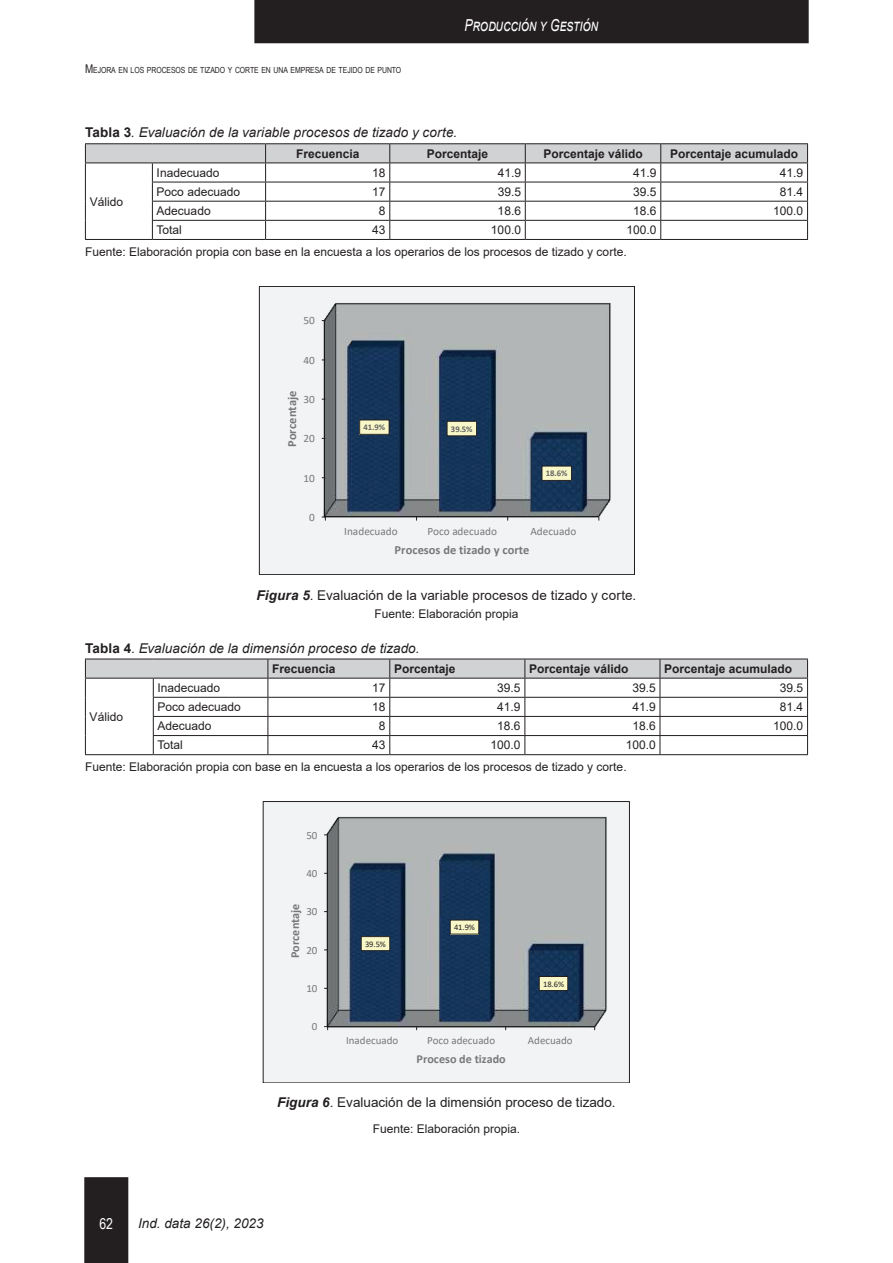
<style>
.page{position:relative;width:893px;height:1263px;background:#fff}
.page>*{position:absolute;margin:0;border:0;box-sizing:border-box;transform-origin:0 0}
.t1{font:italic 16.5px "Arial";color:#fff;scale:.75 1}
.t2{font:15px "Arial Narrow";color:#fff}
.t3{font:italic 13.5px "Arial";letter-spacing:.005em;color:#231f20}
.t4{font:13.5px "Arial";color:#231f20}
.t5{font:700 12.45px "Calibri";color:#76787b}
.t6{font:700 12.15px "Calibri";color:#76787b}
.t7{font:12px/21.9px "Arial";color:#231f20}
.t8{font:700 12px "Arial";color:#231f20}
.t9{font:11.25px "Calibri";color:#76787b}
.t10{font:10.95px "Calibri";color:#76787b}
.t11{font:700 8.7px "Calibri";color:#636366}
.t12{font:8.55px "Calibri";color:#231f20}
.t13{font:8.4px "Arial Narrow";letter-spacing:-.005em;color:#231f20}
.s1{font-size:12px}
.s2{font-weight:700;font-style:normal}
.s3{font-weight:700;font-style:italic}
.s4{font-style:normal}
</style>
<div class="page">
<div style="left:84px;top:1177px;width:44px;height:86px;background:#231f20"></div>
<div style="left:254px;top:0;width:555px;height:43px;background:#231f20"></div>
<hr style="left:85px;top:143px;width:67px;height:1px;background:#231f20">
<hr style="left:152px;top:143px;width:114px;height:1px;background:#231f20">
<hr style="left:266px;top:143px;width:124px;height:1px;background:#231f20">
<hr style="left:390px;top:143px;width:135px;height:1px;background:#231f20">
<hr style="left:525px;top:143px;width:136px;height:1px;background:#231f20">
<hr style="left:661px;top:143px;width:147px;height:1px;background:#231f20">
<hr style="left:85px;top:239px;width:67px;height:1px;background:#231f20">
<hr style="left:152px;top:239px;width:114px;height:1px;background:#231f20">
<hr style="left:266px;top:239px;width:124px;height:1px;background:#231f20">
<hr style="left:390px;top:239px;width:135px;height:1px;background:#231f20">
<hr style="left:525px;top:239px;width:136px;height:1px;background:#231f20">
<hr style="left:661px;top:239px;width:147px;height:1px;background:#231f20">
<svg style="left:85px;top:144px;width:723px;height:95px"></svg>
<div style="left:259px;top:286px;width:375px;height:289px;background:#f2f3f4"></div>
<img style="left:323px;top:303px;width:288px;height:216px">
<svg style="left:322px;top:516px;width:4px;height:5px"></svg>
<div style="left:360px;top:420px;width:29px;height:14px;background:#f8f7c7"></div>
<div style="left:359px;top:419px;width:31px;height:16px;border:1px solid #231f20"></div>
<div style="left:447px;top:421px;width:30px;height:15px;background:#f8f7c7"></div>
<div style="left:447px;top:421px;width:30px;height:15px;border:1px solid #231f20"></div>
<div style="left:542px;top:466px;width:29px;height:14px;background:#f8f7c7"></div>
<div style="left:541px;top:466px;width:31px;height:15px;border:1px solid #231f20"></div>
<div style="left:259px;top:286px;width:376px;height:289px;border:1px solid #231f20"></div>
<hr style="left:85px;top:754px;width:68px;height:1px;background:#231f20">
<hr style="left:153px;top:754px;width:115px;height:1px;background:#231f20">
<hr style="left:268px;top:754px;width:122px;height:1px;background:#231f20">
<hr style="left:390px;top:754px;width:135px;height:1px;background:#231f20">
<hr style="left:525px;top:754px;width:135px;height:1px;background:#231f20">
<hr style="left:660px;top:754px;width:148px;height:1px;background:#231f20">
<svg style="left:85px;top:659px;width:723px;height:95px"></svg>
<div style="left:263px;top:801px;width:366px;height:282px;background:#f2f3f4"></div>
<img style="left:325px;top:816px;width:282px;height:212px">
<div style="left:361px;top:936px;width:29px;height:15px;background:#f8f7c7"></div>
<div style="left:361px;top:936px;width:29px;height:15px;border:1px solid #231f20"></div>
<div style="left:450px;top:920px;width:29px;height:14px;background:#f8f7c7"></div>
<div style="left:450px;top:920px;width:29px;height:14px;border:1px solid #231f20"></div>
<div style="left:539px;top:976px;width:29px;height:14px;background:#f8f7c7"></div>
<div style="left:539px;top:976px;width:29px;height:15px;border:1px solid #231f20"></div>
<div style="left:263px;top:801px;width:367px;height:282px;border:1px solid #231f20"></div>
<p class="t13" style="left:85px;top:63px;width:318px"><span class="s1">M</span>EJORA EN LOS PROCESOS DE TIZADO Y CORTE EN UNA EMPRESA DE TEJIDO DE PUNTO</p>
<h1 class="t1" style="left:465px;top:14px;width:179px">Producción y Gestión</h1>
<p class="t3" style="left:85px;top:124px;width:374px"><span class="s2">Tabla 3</span>. Evaluación de la variable procesos de tizado y corte.</p>
<p class="t8" style="left:296px;top:145px;width:65px">Frecuencia</p>
<p class="t8" style="left:427px;top:145px;width:63px">Porcentaje</p>
<p class="t8" style="left:543px;top:145px;width:101px">Porcentaje válido</p>
<p class="t8" style="left:670px;top:145px;width:130px">Porcentaje acumulado</p>
<p class="t7" style="left:90px;top:190px;width:35px">Válido</p>
<p class="t7" style="left:157px;top:162px;width:64px">Inadecuado</p>
<p class="t7" style="left:372px;top:162px;width:15px">18</p>
<p class="t7" style="left:498px;top:162px;width:25px">41.9</p>
<p class="t7" style="left:633px;top:162px;width:25px">41.9</p>
<p class="t7" style="left:780px;top:162px;width:25px">41.9</p>
<p class="t7" style="left:157px;top:181px;width:85px">Poco adecuado</p>
<p class="t7" style="left:372px;top:181px;width:15px">17</p>
<p class="t7" style="left:498px;top:181px;width:25px">39.5</p>
<p class="t7" style="left:633px;top:181px;width:25px">39.5</p>
<p class="t7" style="left:780px;top:181px;width:25px">81.4</p>
<p class="t7" style="left:157px;top:200px;width:56px">Adecuado</p>
<p class="t7" style="left:379px;top:200px;width:8px">8</p>
<p class="t7" style="left:498px;top:200px;width:25px">18.6</p>
<p class="t7" style="left:633px;top:200px;width:25px">18.6</p>
<p class="t7" style="left:773px;top:200px;width:32px">100.0</p>
<p class="t7" style="left:157px;top:219px;width:27px">Total</p>
<p class="t7" style="left:372px;top:219px;width:15px">43</p>
<p class="t7" style="left:491px;top:219px;width:32px">100.0</p>
<p class="t7" style="left:85px;top:219px;width:573px;text-indent:541px">100.0<br>Fuente: Elaboración propia con base en la encuesta a los operarios de los procesos de tizado y corte.</p>
<p class="t9" style="left:304px;top:313px;width:13px">50</p>
<p class="t9" style="left:304px;top:352px;width:13px">40</p>
<p class="t5" style="left:283px;top:447px;width:57px;rotate:-90deg">Porcentaje</p>
<p class="t9" style="left:304px;top:391px;width:13px">30</p>
<p class="t9" style="left:304px;top:431px;width:13px">20</p>
<p class="t9" style="left:304px;top:470px;width:13px">10</p>
<p class="t9" style="left:309px;top:509px;width:7px">0</p>
<p class="t11" style="left:364px;top:421px;width:23px">41.9%</p>
<p class="t11" style="left:451px;top:423px;width:23px">39.5%</p>
<p class="t11" style="left:546px;top:467px;width:23px">18.6%</p>
<p class="t9" style="left:344px;top:523px;width:55px">Inadecuado</p>
<p class="t9" style="left:427px;top:523px;width:71px">Poco adecuado</p>
<p class="t9" style="left:530px;top:523px;width:47px">Adecuado</p>
<p class="t5" style="left:395px;top:541px;width:136px">Procesos de tizado y corte</p>
<p class="t4" style="left:257px;top:586px;width:381px"><span class="s3">Figura 5</span>. Evaluación de la variable procesos de tizado y corte.</p>
<p class="t7" style="left:374px;top:603px;width:146px">Fuente: Elaboración propia</p>
<p class="t3" style="left:85px;top:639px;width:336px"><span class="s2">Tabla 4</span><span class="s4">.</span> Evaluación de la dimensión proceso de tizado<span class="s4">.</span></p>
<p class="t8" style="left:272px;top:660px;width:65px">Frecuencia</p>
<p class="t8" style="left:394px;top:660px;width:63px">Porcentaje</p>
<p class="t8" style="left:529px;top:660px;width:101px">Porcentaje válido</p>
<p class="t8" style="left:664px;top:660px;width:130px">Porcentaje acumulado</p>
<p class="t7" style="left:90px;top:705px;width:35px">Válido</p>
<p class="t7" style="left:158px;top:677px;width:64px">Inadecuado</p>
<p class="t7" style="left:372px;top:677px;width:15px">17</p>
<p class="t7" style="left:497px;top:677px;width:25px">39.5</p>
<p class="t7" style="left:632px;top:677px;width:25px">39.5</p>
<p class="t7" style="left:780px;top:677px;width:25px">39.5</p>
<p class="t7" style="left:158px;top:696px;width:85px">Poco adecuado</p>
<p class="t7" style="left:372px;top:696px;width:15px">18</p>
<p class="t7" style="left:497px;top:696px;width:25px">41.9</p>
<p class="t7" style="left:632px;top:696px;width:25px">41.9</p>
<p class="t7" style="left:780px;top:696px;width:25px">81.4</p>
<p class="t7" style="left:158px;top:715px;width:56px">Adecuado</p>
<p class="t7" style="left:379px;top:715px;width:8px">8</p>
<p class="t7" style="left:497px;top:715px;width:25px">18.6</p>
<p class="t7" style="left:632px;top:715px;width:25px">18.6</p>
<p class="t7" style="left:773px;top:715px;width:32px">100.0</p>
<p class="t7" style="left:158px;top:734px;width:27px">Total</p>
<p class="t7" style="left:372px;top:734px;width:15px">43</p>
<p class="t7" style="left:491px;top:734px;width:32px">100.0</p>
<p class="t7" style="left:85px;top:734px;width:572px;text-indent:541px">100.0<br>Fuente: Elaboración propia con base en la encuesta a los operarios de los procesos de tizado y corte.</p>
<p class="t10" style="left:306px;top:827px;width:13px">50</p>
<p class="t10" style="left:306px;top:866px;width:13px">40</p>
<p class="t6" style="left:286px;top:958px;width:56px;rotate:-90deg">Porcentaje</p>
<p class="t10" style="left:306px;top:904px;width:13px">30</p>
<p class="t10" style="left:306px;top:942px;width:13px">20</p>
<p class="t10" style="left:306px;top:981px;width:13px">10</p>
<p class="t10" style="left:312px;top:1019px;width:7px">0</p>
<p class="t12" style="left:365px;top:938px;width:22px">39.5%</p>
<p class="t12" style="left:454px;top:921px;width:22px">41.9%</p>
<p class="t12" style="left:543px;top:978px;width:22px">18.6%</p>
<p class="t10" style="left:346px;top:1033px;width:54px">Inadecuado</p>
<p class="t10" style="left:427px;top:1033px;width:69px">Poco adecuado</p>
<p class="t10" style="left:528px;top:1033px;width:46px">Adecuado</p>
<p class="t6" style="left:417px;top:1050px;width:91px">Proceso de tizado</p>
<p class="t4" style="left:277px;top:1093px;width:340px"><span class="s3">Figura 6</span>. Evaluación de la dimensión proceso de tizado.</p>
<p class="t7" style="left:373px;top:1118px;width:149px">Fuente: Elaboración propia.</p>
<p class="t2" style="left:99px;top:1213px;width:15px">62</p>
<p class="t3" style="left:138px;top:1215px;width:127px">Ind. data 26(2), 2023</p>
</div>
